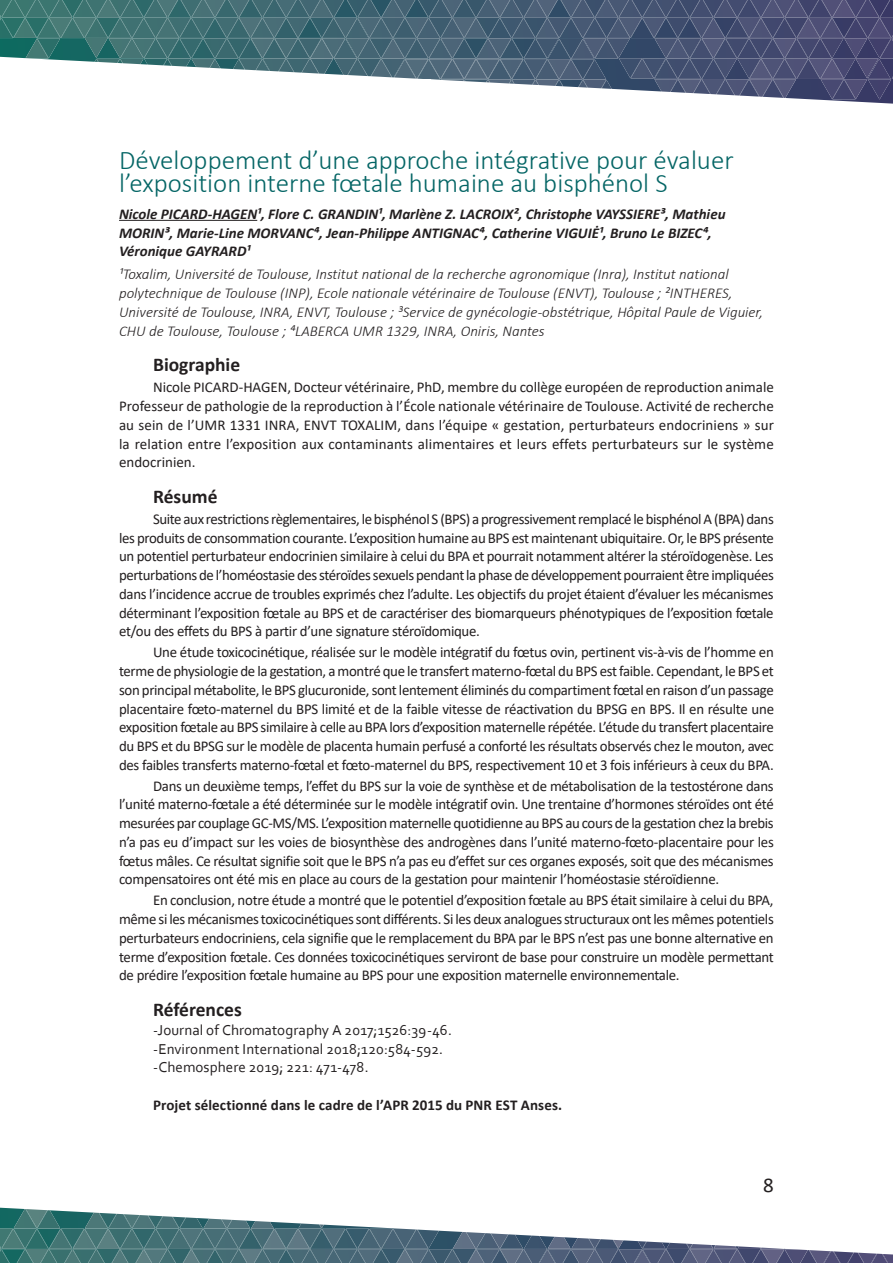
<style>
.page{position:relative;width:893px;height:1263px;background:#fff}
.page>*{position:absolute;margin:0;border:0;box-sizing:border-box;transform-origin:0 0}
.Titre_de_la_communic{font:300 27px/22.5px "Calibri";color:#046565}
.t1{font:21px "Calibri";color:#231f20}
.Sous_Titre{font:700 19.5px "Calibri";color:#231f20}
.Texte_courant{font:15px/18.8px "Calibri";letter-spacing:-.02em;color:#231f20;text-align:justify}
.Institutions_auteurs{font:italic 300 15px/18.8px "Calibri";color:#231f20}
.Auteurs{font:italic 700 15px/18.8px "Calibri";color:#231f20}
.Texte_courant-2{font:15px "Corbel";letter-spacing:.005em;color:#231f20}
.Texte_courant-3{font:700 15px "Calibri";letter-spacing:.005em;color:#231f20}
</style>
<div class="page">
<svg style="left:0;top:1207px;width:893px;height:56px"></svg>
<svg style="left:0;top:0;width:893px;height:104px"></svg>
<hr style="left:119px;top:220px;width:138px;height:1px;background:#231f20">
<p class="Titre_de_la_communic" style="left:119px;top:149px;width:616px">Développement d’une approche intégrative pour évaluer l’exposition interne fœtale humaine au bisphénol S</p>
<p class="Auteurs" style="left:119px;top:204px;width:608px">Nicole PICARD-HAGEN¹, Flore C. GRANDIN¹, Marlène Z. LACROIX², Christophe VAYSSIERE³, Mathieu<br>MORIN³, Marie-Line MORVANC⁴, Jean-Philippe ANTIGNAC⁴, Catherine VIGUIĖ¹, Bruno Le BIZEC⁴,<br>Véronique GAYRARD¹</p>
<p class="Institutions_auteurs" style="left:119px;top:265px;width:646px">¹Toxalim, Université de Toulouse, Institut national de la recherche agronomique (Inra), Institut national polytechnique de Toulouse (INP), Ecole nationale vétérinaire de Toulouse (ENVT), Toulouse ; ²INTHERES, Université de Toulouse, INRA, ENVT, Toulouse ; ³Service de gynécologie-obstétrique, Hôpital Paule de Viguier, CHU de Toulouse, Toulouse ; ⁴LABERCA UMR 1329, INRA, Oniris, Nantes</p>
<p class="Sous_Titre" style="left:153px;top:351px;width:89px">Biographie</p>
<p class="Texte_courant" style="left:119px;top:377px;width:656px;text-indent:34px">Nicole PICARD-HAGEN, Docteur vétérinaire, PhD, membre du collège européen de reproduction animale Professeur de pathologie de la reproduction à l’École nationale vétérinaire de Toulouse. Activité de recherche au sein de l’UMR 1331 INRA, ENVT TOXALIM, dans l’équipe « gestation, perturbateurs endocriniens » sur la relation entre l’exposition aux contaminants alimentaires et leurs effets perturbateurs sur le système endocrinien.</p>
<p class="Sous_Titre" style="left:153px;top:483px;width:66px">Résumé</p>
<p class="Texte_courant" style="left:119px;top:509px;width:656px;text-indent:34px">Suite aux restrictions règlementaires, le bisphénol S (BPS) a progressivement remplacé le bisphénol A (BPA) dans les produits de consommation courante. L’exposition humaine au BPS est maintenant ubiquitaire. Or, le BPS présente un potentiel perturbateur endocrinien similaire à celui du BPA et pourrait notamment altérer la stéroïdogenèse. Les perturbations de l’homéostasie des stéroïdes sexuels pendant la phase de développement pourraient être impliquées dans l’incidence accrue de troubles exprimés chez l’adulte. Les objectifs du projet étaient d’évaluer les mécanismes déterminant l’exposition fœtale au BPS et de caractériser des biomarqueurs phénotypiques de l’exposition fœtale et/ou des effets du BPS à partir d’une signature stéroïdomique.</p>
<p class="Texte_courant" style="left:119px;top:642px;width:656px;text-indent:34px">Une étude toxicocinétique, réalisée sur le modèle intégratif du fœtus ovin, pertinent vis-à-vis de l’homme en terme de physiologie de la gestation, a montré que le transfert materno-fœtal du BPS est faible. Cependant, le BPS et son principal métabolite, le BPS glucuronide, sont lentement éliminés du compartiment fœtal en raison d’un passage placentaire fœto-maternel du BPS limité et de la faible vitesse de réactivation du BPSG en BPS. Il en résulte une exposition fœtale au BPS similaire à celle au BPA lors d’exposition maternelle répétée. L’étude du transfert placentaire du BPS et du BPSG sur le modèle de placenta humain perfusé a conforté les résultats observés chez le mouton, avec des faibles transferts materno-fœtal et fœto-maternel du BPS, respectivement 10 et 3 fois inférieurs à ceux du BPA.</p>
<p class="Texte_courant" style="left:119px;top:776px;width:656px;text-indent:34px">Dans un deuxième temps, l’effet du BPS sur la voie de synthèse et de métabolisation de la testostérone dans l’unité materno-fœtale a été déterminée sur le modèle intégratif ovin. Une trentaine d’hormones stéroïdes ont été mesurées par couplage GC-MS/MS. L’exposition maternelle quotidienne au BPS au cours de la gestation chez la brebis n’a pas eu d’impact sur les voies de biosynthèse des androgènes dans l’unité materno-fœto-placentaire pour les fœtus mâles. Ce résultat signifie soit que le BPS n’a pas eu d’effet sur ces organes exposés, soit que des mécanismes compensatoires ont été mis en place au cours de la gestation pour maintenir l’homéostasie stéroïdienne.</p>
<p class="Texte_courant" style="left:119px;top:890px;width:656px;text-indent:34px">En conclusion, notre étude a montré que le potentiel d’exposition fœtale au BPS était similaire à celui du BPA, même si les mécanismes toxicocinétiques sont différents. Si les deux analogues structuraux ont les mêmes potentiels perturbateurs endocriniens, cela signifie que le remplacement du BPA par le BPS n’est pas une bonne alternative en terme d’exposition fœtale. Ces données toxicocinétiques serviront de base pour construire un modèle permettant de prédire l’exposition fœtale humaine au BPS pour une exposition maternelle environnementale.</p>
<p class="Sous_Titre" style="left:153px;top:996px;width:90px">Références</p>
<p class="Texte_courant-2" style="left:153px;top:1020px;width:300px">-Journal of Chromatography A 2017;1526:39-46.</p>
<p class="Texte_courant-2" style="left:153px;top:1039px;width:292px">-Environment International 2018;120:584-592.</p>
<p class="Texte_courant-2" style="left:153px;top:1058px;width:217px">-Chemosphere 2019; 221: 471-478.</p>
<p class="Texte_courant-3" style="left:153px;top:1094px;width:411px">Projet sélectionné dans le cadre de l’APR 2015 du PNR EST Anses.</p>
<h2 class="t1" style="left:763px;top:1170px;width:12px">8</h2>
</div>
